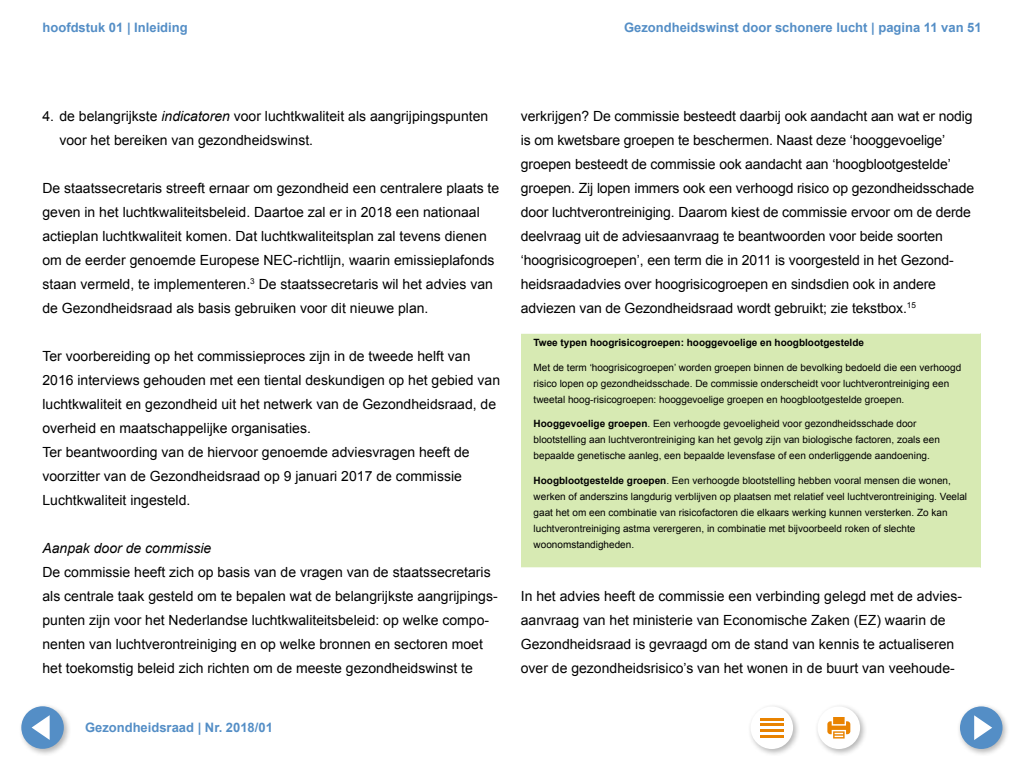
<style>
.page{position:relative;width:1024px;height:768px;background:#fff}
.page>*{position:absolute;margin:0;border:0;box-sizing:border-box;transform-origin:0 0}
.t1{font:14px/24px "Arial";color:#000}
.t2{font:italic 14px "Arial";color:#000}
.t3{font:700 13px "Arial";color:#548ec6}
.t4{font:10px/16px "Arial";color:#000}
.t5{font:700 10px "Arial";color:#000}
.s1{font-style:italic}
.s2{font-weight:700}
</style>
<div class="page">
<div style="left:521px;top:333px;width:459px;height:235px;background:#d7eab3"></div>
<hr style="left:521px;top:333px;width:459px;height:1px;background:#fff">
<div style="left:814px;top:703px;width:53px;height:53px;background:#000;opacity:.3"></div>
<div style="left:818px;top:707px;width:42px;height:42px;background:#fff;border-radius:50%"></div>
<svg style="left:827px;top:717px;width:23px;height:22px"></svg>
<div style="left:747px;top:703px;width:53px;height:53px;background:#000;opacity:.3"></div>
<div style="left:751px;top:707px;width:42px;height:42px;background:#fff;border-radius:50%"></div>
<hr style="left:760px;top:718px;width:24px;height:2px;background:#e98300">
<hr style="left:760px;top:724px;width:24px;height:2px;background:#e98300">
<hr style="left:760px;top:730px;width:24px;height:2px;background:#e98300">
<hr style="left:760px;top:735px;width:24px;height:2px;background:#e98300">
<div style="left:18px;top:703px;width:53px;height:53px;background:#000;opacity:.3"></div>
<div style="left:21px;top:706px;width:43px;height:43px;background:#548ec6;border-radius:50%"></div>
<svg style="left:32px;top:715px;width:18px;height:25px"></svg>
<div style="left:957px;top:703px;width:53px;height:53px;background:#000;opacity:.3"></div>
<div style="left:960px;top:706px;width:43px;height:43px;background:#548ec6;border-radius:50%"></div>
<svg style="left:974px;top:715px;width:18px;height:25px"></svg>
<p class="t3" style="left:43px;top:19px;width:147px">hoofdstuk 01 | Inleiding</p>
<p class="t3" style="left:624px;top:19px;width:359px">Gezondheidswinst door schonere lucht | pagina 11 van 51</p>
<p class="t1" style="left:60px;top:104px;width:430px;text-indent:-17px">4. de belangrijkste <span class="s1">indicatoren</span> voor luchtkwaliteit als aangrijpingspunten voor het bereiken van gezondheidswinst.</p>
<p class="t1" style="left:43px;top:176px;width:458px">De staatssecretaris streeft ernaar om gezondheid een centralere plaats te geven in het luchtkwaliteitsbeleid. Daartoe zal er in 2018 een nationaal actieplan luchtkwaliteit komen. Dat luchtkwaliteitsplan zal tevens dienen om de eerder genoemde Europese NEC-richtlijn, waarin emissieplafonds staan vermeld, te implementeren.<sup>3</sup> De staatssecretaris wil het advies van de Gezondheidsraad als basis gebruiken voor dit nieuwe plan.</p>
<p class="t1" style="left:43px;top:344px;width:459px">Ter voorbereiding op het commissieproces zijn in de tweede helft van 2016 interviews gehouden met een tiental deskundigen op het gebied van luchtkwaliteit en gezondheid uit het netwerk van de Gezondheidsraad, de overheid en maatschappelijke organisaties.<br>Ter beantwoording van de hiervoor genoemde adviesvragen heeft de voorzitter van de Gezondheidsraad op 9 januari 2017 de commissie Luchtkwaliteit ingesteld.</p>
<p class="t2" style="left:43px;top:539px;width:170px">Aanpak door de commissie</p>
<p class="t1" style="left:43px;top:560px;width:457px">De commissie heeft zich op basis van de vragen van de staatssecretaris als centrale taak gesteld om te bepalen wat de belangrijkste aangrijpings&shy;punten zijn voor het Nederlandse luchtkwaliteitsbeleid: op welke compo&shy;nenten van luchtverontreiniging en op welke bronnen en sectoren moet het toekomstig beleid zich richten om de meeste gezondheidswinst te</p>
<p class="t3" style="left:85px;top:719px;width:189px">Gezondheidsraad | Nr. 2018/01</p>
<p class="t1" style="left:521px;top:104px;width:455px">verkrijgen? De commissie besteedt daarbij ook aandacht aan wat er nodig is om kwetsbare groepen te beschermen. Naast deze ‘hooggevoelige’ groepen besteedt de commissie ook aandacht aan ‘hoogblootgestelde’ groepen. Zij lopen immers ook een verhoogd risico op gezondheidsschade door luchtverontreiniging. Daarom kiest de commissie ervoor om de derde deelvraag uit de adviesaanvraag te beantwoorden voor beide soorten ‘hoogrisicogroepen’, een term die in 2011 is voorgesteld in het Gezond&shy;heidsraadadvies over hoogrisicogroepen en sindsdien ook in andere adviezen van de Gezondheidsraad wordt gebruikt; zie tekstbox.<sup>15</sup></p>
<p class="t5" style="left:534px;top:336px;width:332px">Twee typen hoogrisicogroepen: hooggevoelige en hoogblootgestelde</p>
<p class="t4" style="left:534px;top:359px;width:429px">Met de term ‘hoogrisicogroepen’ worden groepen binnen de bevolking bedoeld die een verhoogd risico lopen op gezondheidsschade. De commissie onderscheidt voor luchtverontreiniging een tweetal hoog-risicogroepen: hooggevoelige groepen en hoogblootgestelde groepen.</p>
<p class="t4" style="left:534px;top:416px;width:408px"><span class="s2">Hooggevoelige groepen</span>. Een verhoogde gevoeligheid voor gezondheidsschade door blootstelling aan luchtverontreiniging kan het gevolg zijn van biologische factoren, zoals een bepaalde genetische aanleg, een bepaalde levensfase of een onderliggende aandoening.</p>
<p class="t4" style="left:534px;top:472px;width:435px"><span class="s2">Hoogblootgestelde groepen</span>. Een verhoogde blootstelling hebben vooral mensen die wonen, werken of anderszins langdurig verblijven op plaatsen met relatief veel luchtverontreiniging. Veelal gaat het om een combinatie van risicofactoren die elkaars werking kunnen versterken. Zo kan luchtverontreiniging astma verergeren, in combinatie met bijvoorbeeld roken of slechte woonomstandigheden.</p>
<p class="t1" style="left:521px;top:584px;width:443px">In het advies heeft de commissie een verbinding gelegd met de advies&shy;aanvraag van het ministerie van Economische Zaken (EZ) waarin de Gezondheidsraad is gevraagd om de stand van kennis te actualiseren over de gezondheidsrisico’s van het wonen in de buurt van veehoude-</p>
</div>
